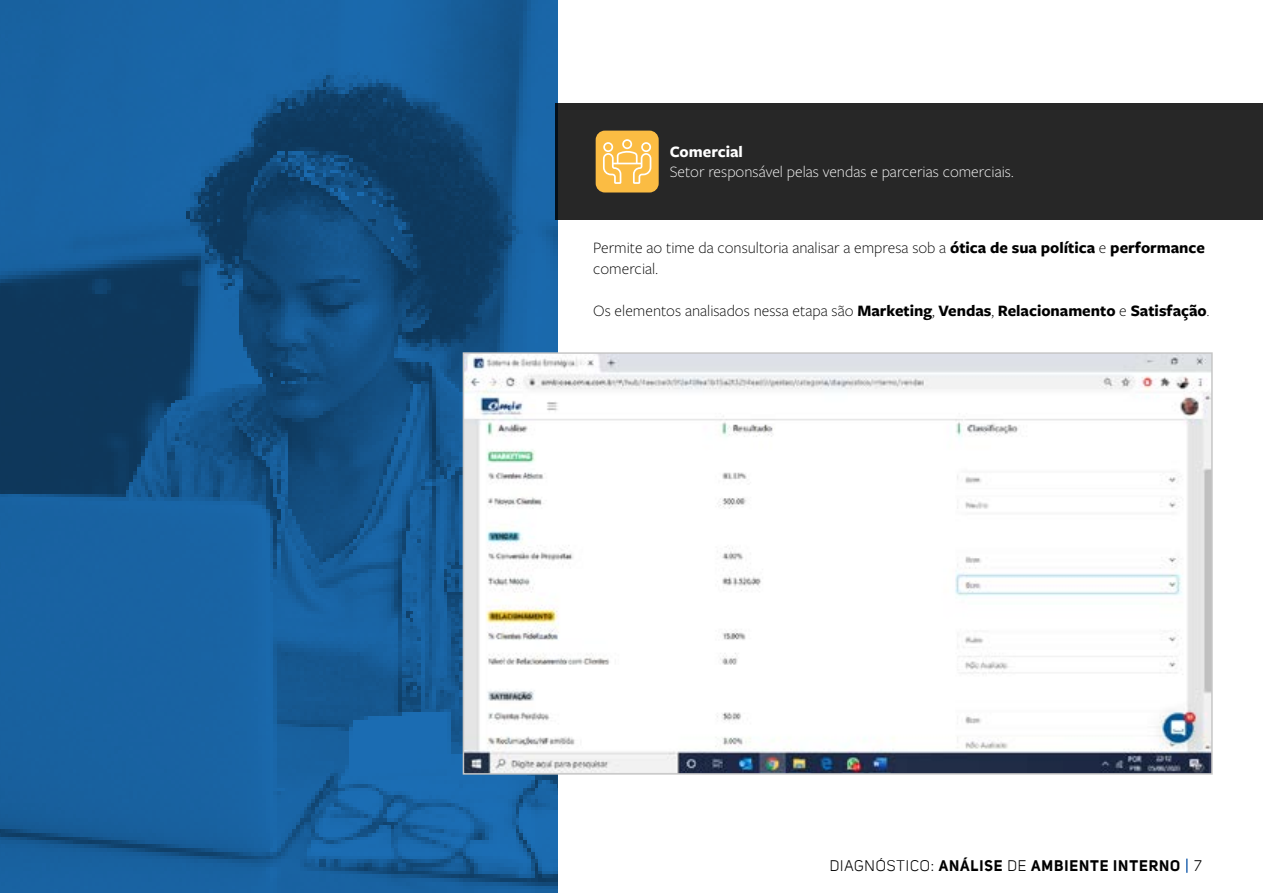
<style>
.page{position:relative;width:1263px;height:893px;background:#fff}
.page>*{position:absolute;margin:0;border:0;box-sizing:border-box;transform-origin:0 0}
.t1{font:300 16.5px/21px "Freight Sans Pro";color:#000}
.t2{font:700 16.5px "Freight Sans Pro";color:#000}
.t3{font:300 16.5px "Freight Sans Pro";color:#fff}
.t4{font:700 16.5px "Freight Sans Pro";color:#fff}
.t5{font:700 15px "Uni Sans";letter-spacing:.06em;color:#000}
.s1{font-weight:700}
.s2{font-weight:300}
.s3{font-weight:400}
</style>
<div class="page">
<svg style="left:1186px;top:859px;width:1px;height:14px"></svg>
<img style="left:0;top:0;width:557px;height:893px">
<div style="left:556px;top:103px;width:707px;height:117px;background:#272727"></div>
<div style="left:596px;top:131px;width:63px;height:61px;background:#fbbc43;border-radius:9px"></div>
<img style="left:466px;top:355px;width:744px;height:417px">
<div style="left:463px;top:352px;width:750px;height:423px;border:2px solid #c6c6c6"></div>
<svg style="left:603px;top:139px;width:48px;height:45px"></svg>
<p class="t4" style="left:670px;top:141px;width:75px">Comercial</p>
<p class="t3" style="left:670px;top:161px;width:345px">Setor responsável pelas vendas e parcerias comerciais.</p>
<p class="t1" style="left:593px;top:236px;width:613px">Permite ao time da consultoria analisar a empresa sob a <span class="s1">ótica de sua política</span> e <span class="s1">performance </span>comercial.</p>
<p class="t2" style="left:593px;top:299px;width:618px"><span class="s2">Os elementos analisados nessa etapa são</span> Marketing<span class="s2">,</span> Vendas<span class="s2">,</span> Relacionamento <span class="s2">e</span> Satisfação<span class="s2">.</span></p>
<p class="t5" style="left:830px;top:857px;width:374px"><span class="s3">DIAGNÓSTICO:</span> ANÁLISE <span class="s3">DE</span> AMBIENTE INTERNO <span class="s3">7</span></p>
</div>
